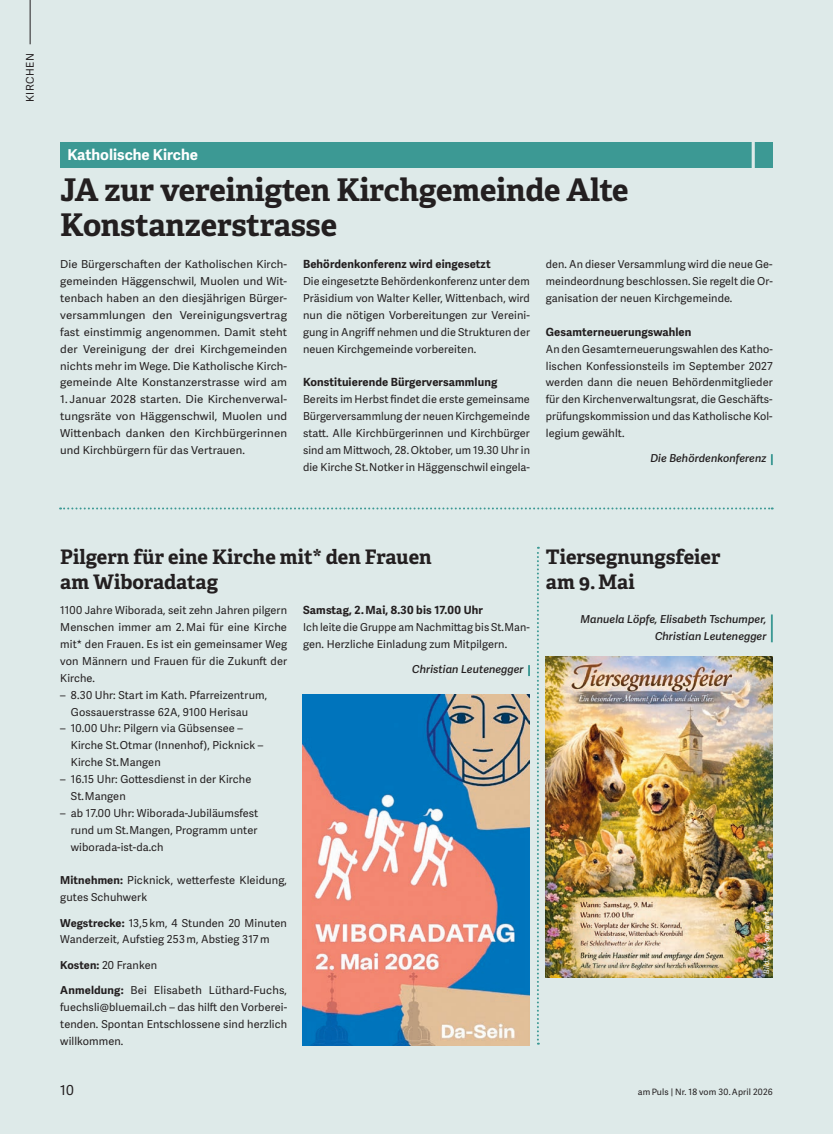
<style>
.page{position:relative;width:833px;height:1134px;background:#deeae9}
.page>*{position:absolute;margin:0;border:0;box-sizing:border-box;transform-origin:0 0}
.t1{font:700 31.25px/35px "Adelle";letter-spacing:-.005em;color:#231f20}
.t2{font:700 20px/25px "Adelle";color:#231f20}
.t3{font:700 15px "Adelle Sans";color:#fff}
.t4{font:13.75px "Adelle Sans";color:#231f20}
.t5{font:700 11.25px "Adelle Sans";letter-spacing:.01em;color:#231f20}
.t6{font:11px/16.9px "Adelle Sans";letter-spacing:.01em;color:#231f20;text-align:justify}
.t7{font:11px/16.9px "Adelle Sans";letter-spacing:.01em;color:#231f20;text-align:justify;scale:1.05 1}
.t8{font:italic 600 11px/16.9px "Adelle Sans";letter-spacing:.005em;color:#231f20;text-align:right}
.t9{font:10.62px "Adelle Sans";letter-spacing:.05em;color:#231f20}
.t10{font:8.75px "Adelle Sans";letter-spacing:.01em;color:#231f20}
.t11{font:italic 7.5px "Adelle Sans";color:#fff}
.s1{font-weight:700}
</style>
<div class="page">
<hr style="left:30px;top:0;width:1px;height:44px;background:#231f20">
<div style="left:60px;top:142px;width:712px;height:25px;background:#3c9994"></div>
<svg style="left:751px;top:142px;width:4px;height:26px"></svg>
<svg style="left:537px;top:547px;width:2px;height:498px"></svg>
<svg style="left:60px;top:507px;width:712px;height:2px"></svg>
<svg style="left:528px;top:665px;width:2px;height:11px"></svg>
<img style="left:302px;top:695px;width:227px;height:350px">
<svg style="left:771px;top:614px;width:1px;height:28px"></svg>
<img style="left:546px;top:656px;width:226px;height:321px">
<p class="t9" style="left:24px;top:102px;width:50px;rotate:-90deg">KIRCHEN</p>
<h3 class="t3" style="left:67px;top:146px;width:132px">Katholische Kirche</h3>
<h1 class="t1" style="left:60px;top:172px;width:570px">JA zur vereinigten Kirchgemeinde Alte<br>Konstanzerstrasse</h1>
<p class="t6" style="left:60px;top:256px;width:228px">Die Bürgerschaften der Katholischen Kirch&shy;gemeinden Häggenschwil, Muolen und Wit&shy;tenbach haben an den diesjährigen Bürger&shy;versammlungen den Vereinigungsvertrag fast einstimmig angenommen. Damit steht der Vereinigung der drei Kirchgemeinden nichts mehr im Wege. Die Katholische Kirch&shy;gemeinde Alte Konstanzerstrasse wird am</p>
<p class="t7" style="left:60px;top:391px;width:218px">1. Januar 2028 starten. Die Kirchenverwal&shy;tungsräte von Häggenschwil, Muolen und Wittenbach danken den Kirchbürgerinnen und Kirchbürgern für das Vertrauen.</p>
<p class="t5" style="left:303px;top:258px;width:189px">Behördenkonferenz wird eingesetzt</p>
<p class="t6" style="left:303px;top:273px;width:228px">Die eingesetzte Behördenkonferenz unter dem Präsidium von Walter Keller, Wittenbach, wird nun die nötigen Vorbereitungen zur Vereini&shy;gung in Angriff nehmen und die Strukturen der neuen Kirchgemeinde vorbereiten.</p>
<p class="t5" style="left:303px;top:376px;width:196px">Konstituierende Bürgerversammlung</p>
<p class="t6" style="left:303px;top:391px;width:228px">Bereits im Herbst findet die erste gemeinsame Bürgerversammlung der neuen Kirchgemeinde statt. Alle Kirchbürgerinnen und Kirchbürger sind am Mittwoch, 28. Oktober, um 19.30 Uhr in die Kirche St.Notker in Häggenschwil eingela-</p>
<p class="t6" style="left:546px;top:256px;width:228px">den. An dieser Versammlung wird die neue Ge&shy;meindeordnung beschlossen. Sie regelt die Or&shy;ganisation der neuen Kirchgemeinde.</p>
<p class="t5" style="left:546px;top:325px;width:147px">Gesamterneuerungswahlen</p>
<p class="t6" style="left:546px;top:341px;width:228px">An den Gesamterneuerungswahlen des Katho&shy;lischen Konfessionsteils im September 2027 werden dann die neuen Behördenmitglieder für den Kirchenverwaltungsrat, die Geschäfts&shy;prüfungskommission und das Katholische Kol&shy;legium gewählt.</p>
<p class="t8" style="left:650px;top:450px;width:118px">Die Behördenkonferenz</p>
<h2 class="t2" style="left:60px;top:544px;width:373px">Pilgern für eine Kirche mit* den Frauen am Wiboradatag</h2>
<p class="t6" style="left:60px;top:602px;width:228px">1100 Jahre Wiborada, seit zehn Jahren pilgern Menschen immer am 2. Mai für eine Kirche mit* den Frauen. Es ist ein gemeinsamer Weg von Männern und Frauen für die Zukunft der Kirche.</p>
<p class="t6" style="left:71px;top:687px;width:198px;text-indent:-11px">– 8.30 Uhr: Start im Kath. Pfarreizentrum,<br>Gossauerstrasse 62A, 9100 Herisau</p>
<p class="t6" style="left:71px;top:720px;width:194px;text-align:left;text-indent:-11px">– 10.00 Uhr: Pilgern via Gübsensee –<br>Kirche St.Otmar (Innenhof), Picknick –<br>Kirche St.Mangen</p>
<p class="t6" style="left:71px;top:771px;width:182px;text-indent:-11px">– 16.15 Uhr: Gottesdienst in der Kirche<br>St.Mangen</p>
<p class="t6" style="left:71px;top:805px;width:189px;text-indent:-11px">– ab 17.00 Uhr: Wiborada-Jubiläumsfest rund um St.Mangen, Programm unter wiborada-ist-da.ch</p>
<p class="t6" style="left:60px;top:872px;width:228px"><span class="s1">Mitnehmen:</span> Picknick, wetterfeste Kleidung, gutes Schuhwerk</p>
<p class="t6" style="left:60px;top:914px;width:228px"><span class="s1">Wegstrecke:</span> 13,5 km, 4 Stunden 20 Minuten<br>Wanderzeit, Aufstieg 253 m, Abstieg 317 m</p>
<p class="t6" style="left:60px;top:957px;width:98px"><span class="s1">Kosten:</span> 20 Franken</p>
<p class="t6" style="left:60px;top:982px;width:228px"><span class="s1">Anmeldung:</span> Bei Elisabeth Lüthard-Fuchs, fuechsli@bluemail.ch – das hilft den Vorberei&shy;tenden. Spontan Entschlossene sind herzlich willkommen.</p>
<p class="t5" style="left:303px;top:603px;width:181px">Samstag, 2. Mai, 8.30 bis 17.00 Uhr</p>
<p class="t6" style="left:303px;top:619px;width:228px">Ich leite die Gruppe am Nachmittag bis St.Man&shy;gen. Herzliche Einladung zum Mitpilgern.</p>
<p class="t8" style="left:412px;top:661px;width:113px">Christian Leutenegger</p>
<h2 class="t2" style="left:546px;top:544px;width:176px">Tiersegnungsfeier am 9. Mai</h2>
<p class="t8" style="left:580px;top:611px;width:187px">Manuela Löpfe, Elisabeth Tschumper,<br>Christian Leutenegger</p>
<p class="t11" style="left:762px;top:974px;width:64px;rotate:-90deg">Bild: © KI-generiert</p>
<p class="t4" style="left:60px;top:1082px;width:15px">10</p>
<p class="t10" style="left:638px;top:1087px;width:136px">am Puls | Nr. 18 vom 30. April 2026</p>
</div>
